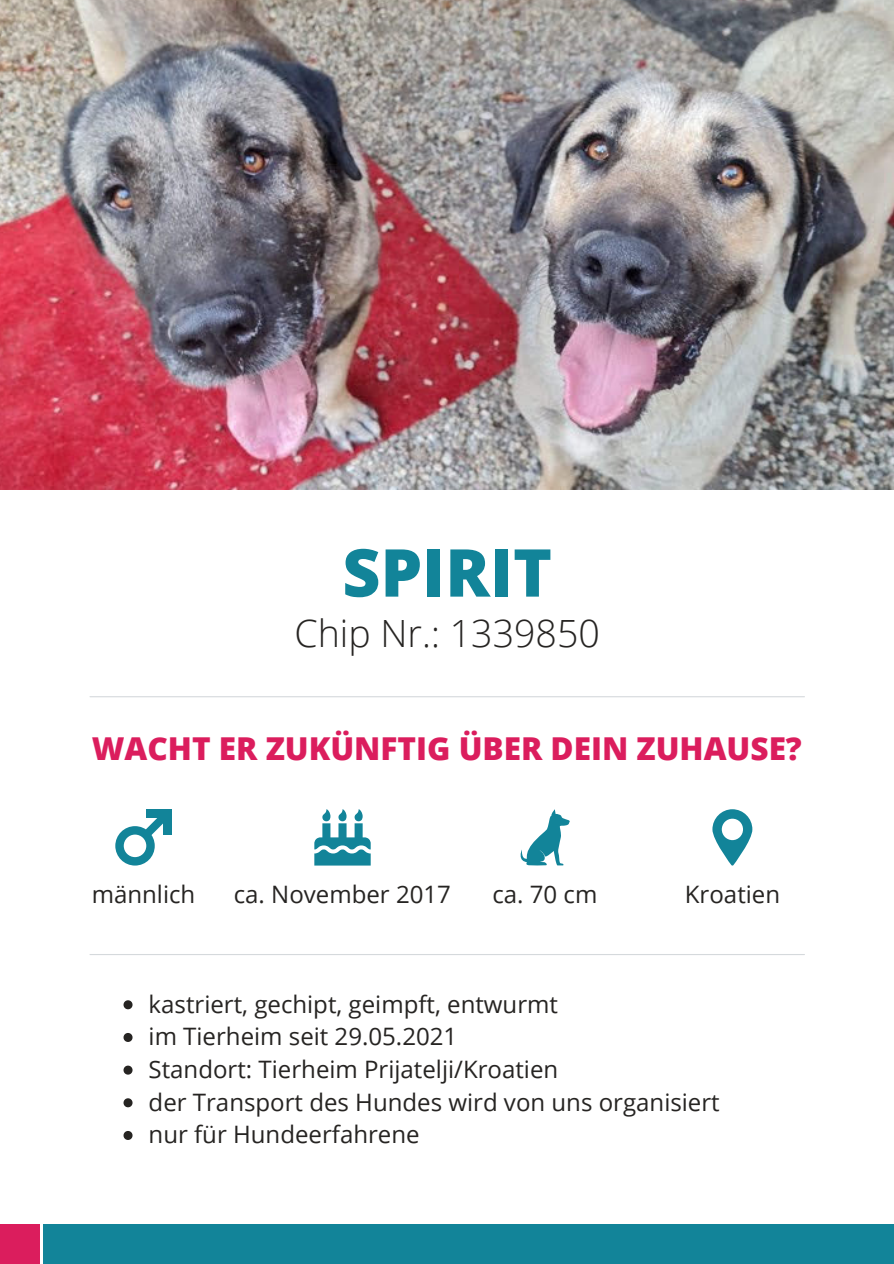
<style>
.page{position:relative;width:894px;height:1264px;background:#fff}
.page>*{position:absolute;margin:0;border:0;box-sizing:border-box;transform-origin:0 0}
.t1{font:800 66px "Open Sans";color:#128499}
.t2{font:300 37.5px "Open Sans";color:#262422}
.t3{font:800 31.5px "Open Sans";color:#db1d5d}
.t4{font:24px "Open Sans";color:#262422}
</style>
<div class="page">
<hr style="left:90px;top:696px;width:714px;height:1px;background:#d5d9dc">
<svg style="left:314px;top:809px;width:56px;height:56px"></svg>
<svg style="left:520px;top:809px;width:50px;height:56px"></svg>
<svg style="left:712px;top:809px;width:40px;height:56px"></svg>
<hr style="left:90px;top:954px;width:714px;height:1px;background:#d5d9dc">
<img style="left:0;top:0;width:893px;height:490px">
<div style="left:44px;top:1223px;width:849px;height:40px;background:#128499"></div>
<svg style="left:123px;top:1000px;width:9px;height:9px"></svg>
<svg style="left:123px;top:1033px;width:9px;height:8px"></svg>
<svg style="left:123px;top:1065px;width:9px;height:9px"></svg>
<svg style="left:123px;top:1098px;width:9px;height:9px"></svg>
<svg style="left:123px;top:1131px;width:9px;height:8px"></svg>
<div style="left:0;top:1223px;width:39px;height:40px;background:#db1d5d"></div>
<svg style="left:115px;top:817px;width:57px;height:48px"></svg>
<div style="left:163px;top:809px;width:9px;height:25px;background:#128499"></div>
<div style="left:146px;top:809px;width:26px;height:8px;background:#128499"></div>
<p class="t1" style="left:342px;top:526px;width:211px">SPIRIT</p>
<p class="t2" style="left:294px;top:607px;width:307px">Chip Nr.: 1339850</p>
<p class="t3" style="left:92px;top:726px;width:711px">WACHT ER ZUKÜNFTIG ÜBER DEIN ZUHAUSE?</p>
<p class="t4" style="left:92px;top:877px;width:105px">männlich</p>
<p class="t4" style="left:234px;top:877px;width:219px">ca. November 2017</p>
<p class="t4" style="left:492px;top:877px;width:106px">ca. 70 cm</p>
<p class="t4" style="left:684px;top:877px;width:97px">Kroatien</p>
<p class="t4" style="left:148px;top:987px;width:411px">kastriert, gechipt, geimpft, entwurmt</p>
<p class="t4" style="left:148px;top:1019px;width:310px">im Tierheim seit 29.05.2021</p>
<p class="t4" style="left:148px;top:1052px;width:411px">Standort: Tierheim Prijatelji/Kroatien</p>
<p class="t4" style="left:148px;top:1085px;width:572px">der Transport des Hundes wird von uns organisiert</p>
<p class="t4" style="left:148px;top:1117px;width:272px">nur für Hundeerfahrene</p>
</div>
